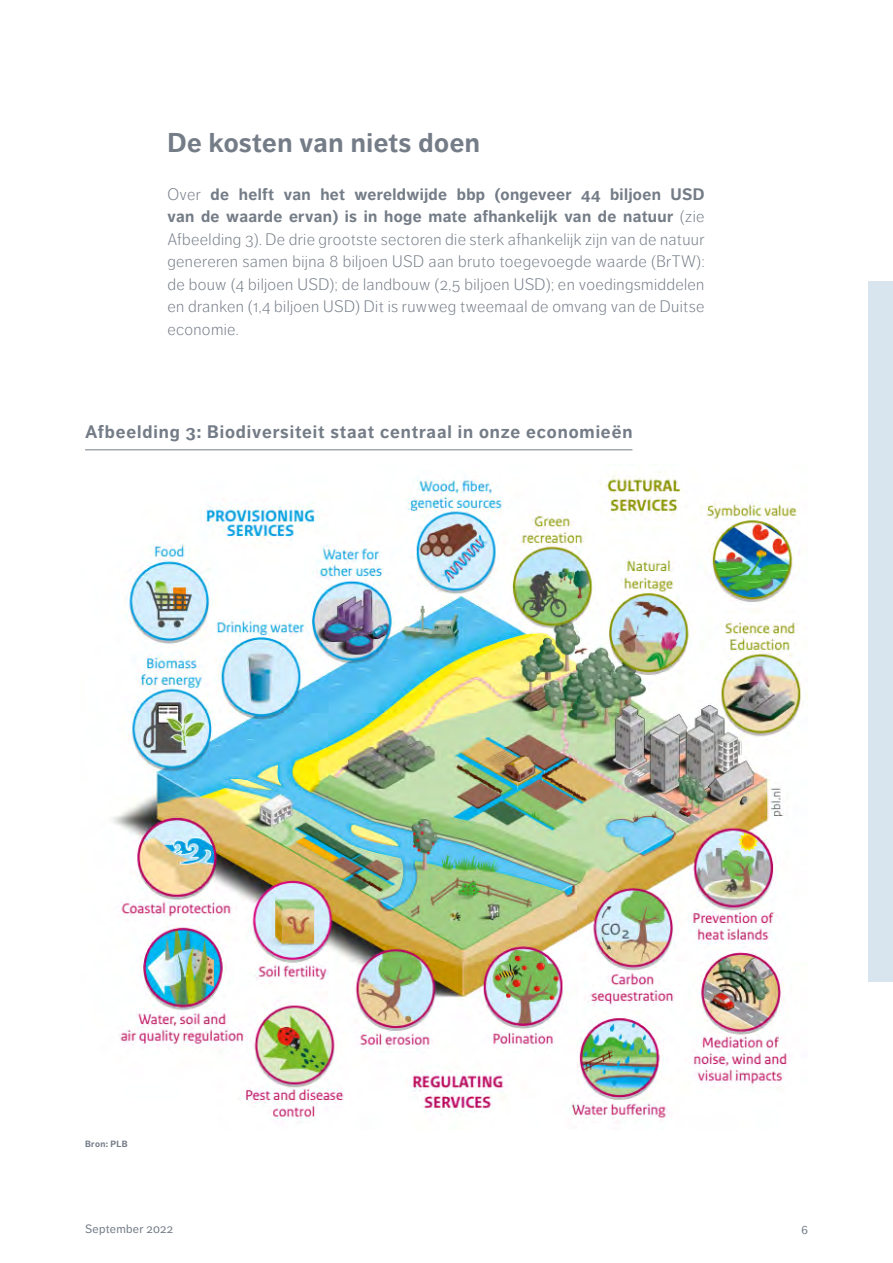
<style>
.page{position:relative;width:893px;height:1263px;background:#fff}
.page>*{position:absolute;margin:0;border:0;box-sizing:border-box;transform-origin:0 0}
.t1{font:700 27px "Dagny Pro";letter-spacing:.02em;color:#747c87}
.t2{font:700 18px "Dagny Pro";letter-spacing:.05em;color:#747c87}
.t3{font:300 16.5px/22.5px "Dagny Pro";letter-spacing:.02em;color:#747c87;text-align:justify}
.t4{font:12px "Dagny Pro";letter-spacing:.03em;color:#747c87}
.t5{font:700 9px "Dagny Pro";letter-spacing:.045em;color:#747c87}
.s1{font-weight:700}
</style>
<div class="page">
<div style="left:869px;top:281px;width:24px;height:700px;background:#d9e5ee"></div>
<hr style="left:85px;top:450px;width:547px;height:1px;background:#747c87">
<img style="left:112px;top:472px;width:696px;height:651px">
<h1 class="t1" style="left:167px;top:127px;width:314px">De kosten van niets doen</h1>
<p class="t3" style="left:167px;top:183px;width:539px">Over <span class="s1">de helft van het wereldwijde bbp (ongeveer 44 biljoen USD van de waarde ervan) is in hoge mate afhankelijk van de natuur</span> (zie Afbeelding 3). De drie grootste sectoren die sterk afhankelijk zijn van de natuur genereren samen bijna 8 biljoen USD aan bruto toegevoegde waarde (BrTW): de bouw (4 biljoen USD); de landbouw (2,5 biljoen USD); en voedingsmiddelen en dranken (1,4 biljoen USD) Dit is ruwweg tweemaal de omvang van de Duitse economie.</p>
<p class="t2" style="left:85px;top:421px;width:549px">Afbeelding 3: Biodiversiteit staat centraal in onze economieën</p>
<p class="t5" style="left:85px;top:1139px;width:44px">Bron: PLB</p>
<p class="t4" style="left:85px;top:1222px;width:90px">September 2022</p>
<p class="t4" style="left:801px;top:1223px;width:8px">6</p>
</div>
